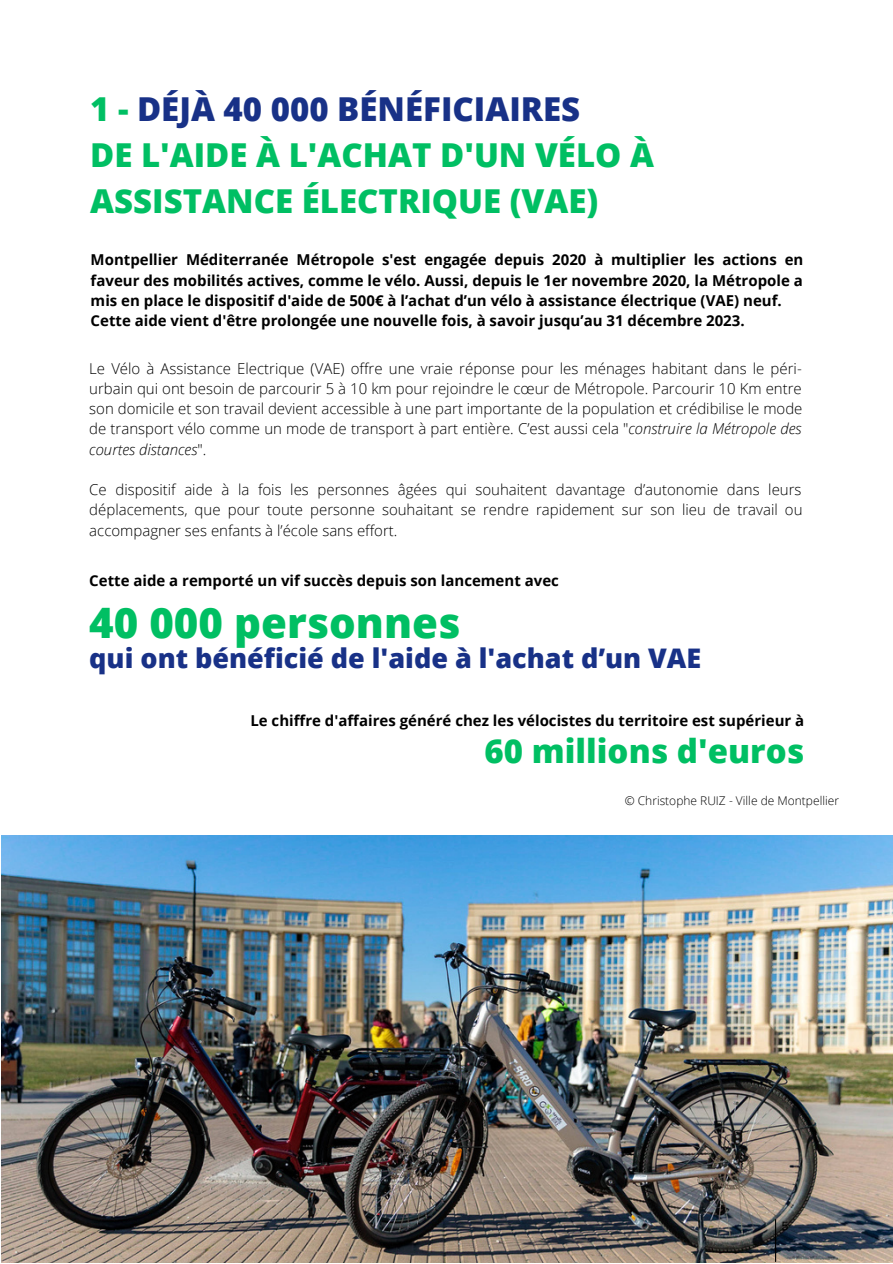
<style>
.page{position:relative;width:893px;height:1264px;background:#fff}
.page>*{position:absolute;margin:0;border:0;box-sizing:border-box;transform-origin:0 0}
.t1{font:800 42px "Open Sans";color:#00bf63}
.t2{font:800 33px/46px "Open Sans";color:#00bf63}
.t3{font:800 33px "Open Sans";color:#183187}
.t4{font:800 27px "Open Sans";color:#183187}
.t5{font:300 15px/20.2px "Open Sans";color:#000;text-align:justify}
.t6{font:700 15px/20.2px "Open Sans";color:#000;text-align:justify}
.t7{font:300 12px "Open Sans";color:#000}
.t8{font:12px "Arimo";color:#000}
.s1{color:#00bf63}
.s2{font-style:italic}
</style>
<div class="page">
<img style="left:1px;top:835px;width:891px;height:427px">
<hr style="left:775px;top:1219px;width:1px;height:42px;background:#000">
<p class="t3" style="left:90px;top:86px;width:491px"><span class="s1">1 -</span> DÉJÀ 40 000 BÉNÉFICIAIRES</p>
<p class="t2" style="left:90px;top:131px;width:565px">DE L'AIDE À L'ACHAT D'UN VÉLO À<br>ASSISTANCE ÉLECTRIQUE (VAE)</p>
<p class="t6" style="left:91px;top:249px;width:714px">Montpellier Méditerranée Métropole s'est engagée depuis 2020 à multiplier les actions en faveur des mobilités actives, comme le vélo. Aussi, depuis le 1er novembre 2020, la Métropole a mis en place le dispositif d'aide de 500€ à l’achat d’un vélo à assistance électrique (VAE) neuf.</p>
<p class="t6" style="left:91px;top:310px;width:655px">Cette aide vient d'être prolongée une nouvelle fois, à savoir jusqu’au 31 décembre 2023.</p>
<p class="t5" style="left:89px;top:357px;width:714px">Le Vélo à Assistance Electrique (VAE) offre une vraie réponse pour les ménages habitant dans le péri&shy;urbain qui ont besoin de parcourir 5 à 10 km pour rejoindre le cœur de Métropole. Parcourir 10 Km entre son domicile et son travail devient accessible à une part importante de la population et crédibilise le mode de transport vélo comme un mode de transport à part entière. C’est aussi cela "<span class="s2">construire la Métropole des courtes distances</span>".</p>
<p class="t5" style="left:89px;top:479px;width:714px">Ce dispositif aide à la fois les personnes âgées qui souhaitent davantage d’autonomie dans leurs déplacements, que pour toute personne souhaitant se rendre rapidement sur son lieu de travail ou accompagner ses enfants à l’école sans effort.</p>
<p class="t6" style="left:89px;top:570px;width:471px">Cette aide a remporté un vif succès depuis son lancement avec</p>
<p class="t1" style="left:89px;top:593px;width:372px">40 000 personnes</p>
<p class="t4" style="left:89px;top:639px;width:613px">qui ont bénéficié de l'aide à l'achat d’un VAE</p>
<p class="t6" style="left:250px;top:710px;width:555px">Le chiffre d'affaires généré chez les vélocistes du territoire est supérieur à</p>
<p class="t2" style="left:484px;top:727px;width:321px">60 millions d'euros</p>
<p class="t7" style="left:624px;top:791px;width:216px">© Christophe RUIZ - Ville de Montpellier</p>
<p class="t8" style="left:781px;top:1218px;width:8px">5</p>
</div>
